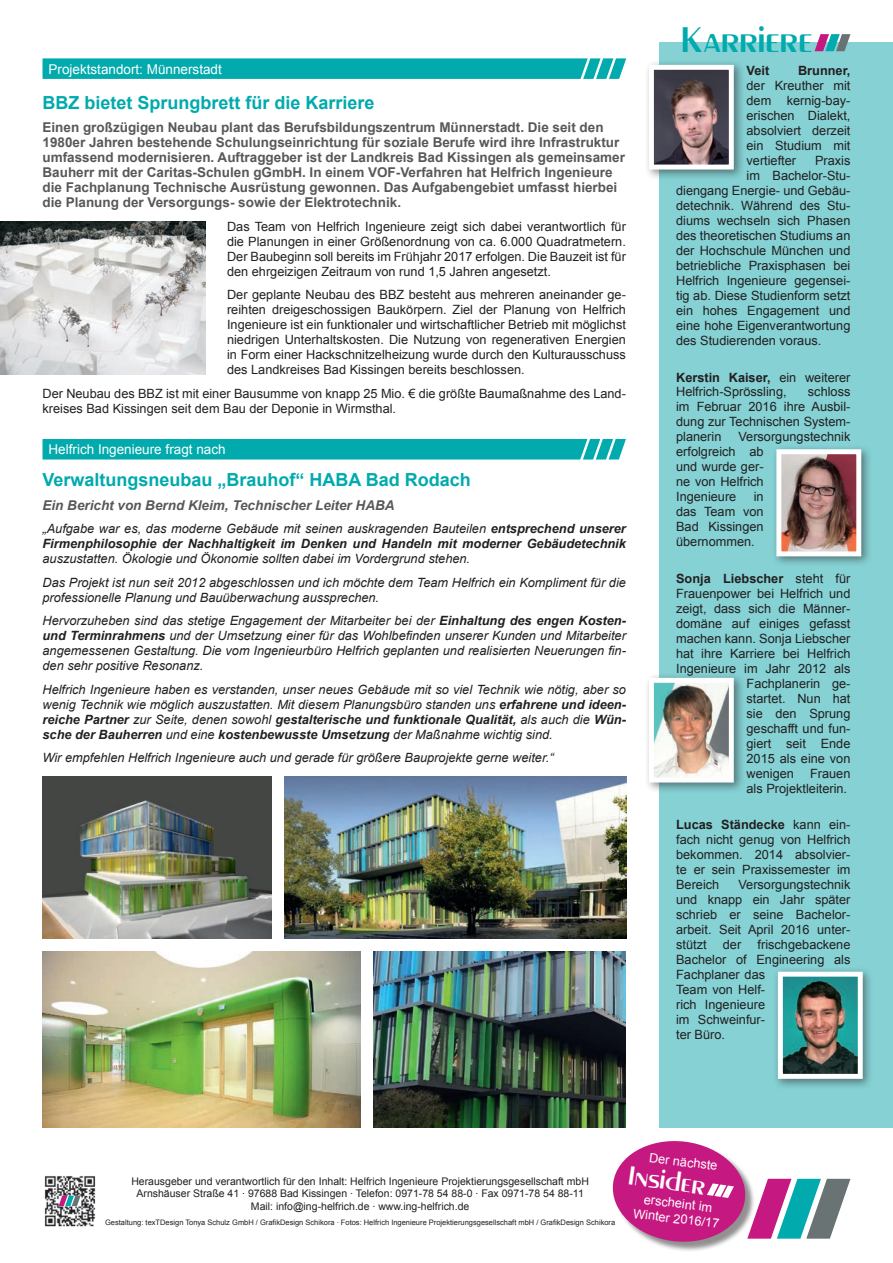
<style>
.page{position:relative;width:893px;height:1263px;background:#fff}
.page>*{position:absolute;margin:0;border:0;box-sizing:border-box;transform-origin:0 0}
.t1{font:35.25px "Paquete S Si";color:#00aaad}
.t2{font:25.8px "Paquete S Si";color:#fff}
.t3{font:700 18px "Arial";color:#00aaad}
.t4{font:700 13.5px/15px "Arial";color:#57585a}
.t5{font:13.5px "Arial";color:#fff}
.t6{font:italic 700 13.5px "Arial";color:#57585a}
.t7{font:12.75px/15px "Arial";color:#231f20;text-align:justify}
.t8{font:italic 12.75px/15px "Arial";color:#231f20}
.t9{font:italic 700 12.75px/15px "Arial";color:#231f20}
.t10{font:700 12.75px "Arial";color:#231f20}
.t11{font:12.75px/15.3px "Arial";color:#fff;text-align:center}
.t12{font:10.5px/12.6px "Arial";color:#231f20;text-align:center}
.t13{font:7.5px "Arial";color:#231f20}
.s1{font-weight:400}
.s2{font-weight:700}
</style>
<div class="page">
<div style="left:659px;top:43px;width:234px;height:1085px;background:#85d1d4"></div>
<img style="left:44px;top:1176px;width:52px;height:51px">
<svg style="left:59px;top:1196px;width:22px;height:10px"></svg>
<div style="left:614px;top:1142px;width:142px;height:110px;background:#231f20;opacity:.5"></div>
<svg style="left:612px;top:1141px;width:238px;height:104px"></svg>
<div style="left:43px;top:439px;width:583px;height:20px;background:#00aaad"></div>
<div style="left:771px;top:444px;width:102px;height:124px;background:#231f20;opacity:.5"></div>
<img style="left:782px;top:455px;width:73px;height:95px">
<div style="left:776px;top:449px;width:85px;height:107px;border:5px solid #fff"></div>
<div style="left:773px;top:966px;width:101px;height:124px;background:#231f20;opacity:.5"></div>
<img style="left:784px;top:978px;width:73px;height:95px">
<div style="left:778px;top:972px;width:85px;height:107px;border:5px solid #fff"></div>
<div style="left:644px;top:60px;width:101px;height:121px;background:#231f20;opacity:.5"></div>
<img style="left:655px;top:71px;width:73px;height:93px">
<div style="left:649px;top:65px;width:85px;height:105px;border:5px solid #fff"></div>
<div style="left:644px;top:673px;width:101px;height:120px;background:#231f20;opacity:.5"></div>
<img style="left:655px;top:684px;width:73px;height:92px">
<div style="left:649px;top:678px;width:85px;height:104px;border:5px solid #fff"></div>
<svg style="left:815px;top:34px;width:35px;height:17px"></svg>
<svg style="left:43px;top:58px;width:583px;height:21px;background:#0aadb0"></svg>
<img style="left:0;top:222px;width:206px;height:152px">
<img style="left:284px;top:777px;width:342px;height:162px">
<img style="left:43px;top:951px;width:317px;height:177px">
<img style="left:373px;top:951px;width:253px;height:177px">
<img style="left:43px;top:777px;width:228px;height:162px">
<p class="t5" style="left:49px;top:60px;width:175px">Projektstandort: Münnerstadt</p>
<h3 class="t3" style="left:43px;top:91px;width:334px">BBZ bietet Sprungbrett für die Karriere</h3>
<p class="t4" style="left:43px;top:120px;width:584px">Einen großzügigen Neubau plant das Berufsbildungszentrum Münnerstadt. Die seit den 1980er Jahren bestehende Schulungseinrichtung für soziale Berufe wird ihre Infrastruktur umfassend modernisieren. Auftraggeber ist der Landkreis Bad Kissingen als gemeinsamer Bauherr mit der Caritas-Schulen gGmbH. In einem VOF-Verfahren hat Helfrich Ingenieure die Fachplanung Technische Ausrüstung gewonnen. Das Aufgabengebiet umfasst hierbei die Planung der Versorgungs- sowie der Elektrotechnik.</p>
<p class="t7" style="left:227px;top:219px;width:400px">Das Team von Helfrich Ingenieure zeigt sich dabei verantwortlich für die Planungen in einer Größenordnung von ca. 6.000 Quadratmetern.<br>Der Baubeginn soll bereits im Frühjahr 2017 erfolgen. Die Bauzeit ist für den ehrgeizigen Zeitraum von rund 1,5 Jahren angesetzt.</p>
<p class="t7" style="left:227px;top:287px;width:400px">Der geplante Neubau des BBZ besteht aus mehreren aneinander ge&shy;reihten dreigeschossigen Baukörpern. Ziel der Planung von Helfrich Ingenieure ist ein funktionaler und wirtschaftlicher Betrieb mit möglichst niedrigen Unterhaltskosten. Die Nutzung von regenerativen Energien in Form einer Hackschnitzelheizung wurde durch den Kulturausschuss des Landkreises Bad Kissingen bereits beschlossen.</p>
<p class="t7" style="left:43px;top:386px;width:585px">Der Neubau des BBZ ist mit einer Bausumme von knapp 25 Mio. € die größte Baumaßnahme des Land&shy;kreises Bad Kissingen seit dem Bau der Deponie in Wirmsthal.</p>
<p class="t5" style="left:49px;top:441px;width:179px">Helfrich Ingenieure fragt nach</p>
<h3 class="t3" style="left:43px;top:468px;width:430px">Verwaltungsneubau „Brauhof“ HABA Bad Rodach</h3>
<p class="t6" style="left:43px;top:496px;width:354px">Ein Bericht von Bernd Kleim, Technischer Leiter HABA</p>
<p class="t9" style="left:43px;top:522px;width:585px"><span class="s1">„Aufgabe war es, das moderne Gebäude mit seinen auskragenden Bauteilen</span> entsprechend unserer<br>Firmenphilosophie der Nachhaltigkeit im Denken und Handeln mit moderner Gebäudetechnik</p>
<p class="t8" style="left:43px;top:547px;width:585px;line-height:23.5px">auszustatten. Ökologie und Ökonomie sollten dabei im Vordergrund stehen.<br>Das Projekt ist nun seit 2012 abgeschlossen und ich möchte dem Team Helfrich ein Kompliment für die</p>
<p class="t8" style="left:43px;top:586px;width:585px;line-height:23.5px">professionelle Planung und Bauüberwachung aussprechen.<br>Hervorzuheben sind das stetige Engagement der Mitarbeiter bei der <span class="s2">Einhaltung des engen Kosten-</span></p>
<p class="t8" style="left:43px;top:629px;width:585px;text-align:justify"><span class="s2">und Terminrahmens</span> und der Umsetzung einer für das Wohlbefinden unserer Kunden und Mitarbeiter angemessenen Gestaltung. Die vom Ingenieurbüro Helfrich geplanten und realisierten Neuerungen fin&shy;den sehr positive Resonanz.</p>
<p class="t8" style="left:43px;top:682px;width:585px;text-align:justify">Helfrich Ingenieure haben es verstanden, unser neues Gebäude mit so viel Technik wie nötig, aber so wenig Technik wie möglich auszustatten. Mit diesem Planungsbüro standen uns <span class="s2">erfahrene und ideen&shy;reiche Partner</span> zur Seite, denen sowohl <span class="s2">gestalterische und funktionale Qualität,</span> als auch die <span class="s2">Wün&shy;sche der Bauherren</span> und eine <span class="s2">kostenbewusste Umsetzung</span> der Maßnahme wichtig sind.</p>
<p class="t8" style="left:43px;top:750px;width:513px">Wir empfehlen Helfrich Ingenieure auch und gerade für größere Bauprojekte gerne weiter.“</p>
<h1 class="t1" style="left:681px;top:21px;width:133px">Karriere</h1>
<p class="t10" style="left:746px;top:62px;width:24px">Veit</p>
<p class="t10" style="left:798px;top:62px;width:54px">Brunner,</p>
<p class="t7" style="left:746px;top:78px;width:105px">der Kreuther mit dem kernig-bay&shy;erischen Dialekt, absolviert derzeit ein Studium mit vertiefter</p>
<p class="t7" style="left:815px;top:153px;width:37px">Praxis</p>
<p class="t7" style="left:746px;top:168px;width:105px">im Bachelor-Stu-</p>
<p class="t7" style="left:676px;top:183px;width:176px">diengang Energie- und Gebäu-</p>
<p class="t7" style="left:676px;top:198px;width:176px">detechnik. Während des Stu-</p>
<p class="t7" style="left:676px;top:213px;width:176px">diums wechseln sich Phasen</p>
<p class="t7" style="left:676px;top:228px;width:176px">des theoretischen Studiums an</p>
<p class="t7" style="left:676px;top:243px;width:176px">der Hochschule München und</p>
<p class="t7" style="left:676px;top:258px;width:176px">betriebliche Praxisphasen bei</p>
<p class="t7" style="left:676px;top:273px;width:176px">Helfrich Ingenieure gegensei-</p>
<p class="t7" style="left:676px;top:288px;width:176px">tig ab. Diese Studienform setzt</p>
<p class="t7" style="left:676px;top:303px;width:176px">ein hohes Engagement und</p>
<p class="t7" style="left:676px;top:318px;width:176px">eine hohe Eigenverantwortung</p>
<p class="t7" style="left:676px;top:333px;width:147px">des Studierenden voraus.</p>
<p class="t7" style="left:676px;top:370px;width:176px"><span class="s2">Kerstin Kaiser,</span> ein weiterer<br>Helfrich-Sprössling,</p>
<p class="t7" style="left:676px;top:385px;width:176px;text-indent:132px">schloss im Februar 2016 ihre Ausbil&shy;dung zur Technischen System&shy;planerin</p>
<p class="t7" style="left:676px;top:430px;width:176px;text-align:left;text-indent:62px">Versorgungstechnik erfolgreich ab<br>und wurde ger-<br>ne von Helfrich<br>Ingenieure</p>
<p class="t7" style="left:676px;top:490px;width:89px;text-indent:78px">in das Team von Bad Kissingen übernommen.</p>
<p class="t10" style="left:676px;top:570px;width:176px">Sonja Liebscher <span class="s1">steht für</span></p>
<p class="t7" style="left:676px;top:586px;width:176px">Frauenpower bei Helfrich und</p>
<p class="t7" style="left:676px;top:601px;width:176px">zeigt, dass sich die Männer-</p>
<p class="t7" style="left:676px;top:616px;width:176px">domäne auf einiges gefasst</p>
<p class="t7" style="left:676px;top:631px;width:176px">machen kann. Sonja Liebscher</p>
<p class="t7" style="left:676px;top:646px;width:176px">hat ihre Karriere bei Helfrich</p>
<p class="t7" style="left:676px;top:661px;width:176px">Ingenieure im Jahr 2012 als</p>
<p class="t7" style="left:746px;top:676px;width:105px">Fachplanerin ge-</p>
<p class="t7" style="left:746px;top:691px;width:105px">startet. Nun hat</p>
<p class="t7" style="left:746px;top:706px;width:105px">sie den Sprung</p>
<p class="t7" style="left:746px;top:721px;width:105px">geschafft und fun-</p>
<p class="t7" style="left:746px;top:736px;width:105px">giert seit Ende</p>
<p class="t7" style="left:746px;top:751px;width:105px">2015 als eine von</p>
<p class="t7" style="left:746px;top:766px;width:49px">wenigen</p>
<p class="t7" style="left:746px;top:766px;width:105px;text-align:right">Frauen<br>als Projektleiterin.</p>
<p class="t7" style="left:676px;top:817px;width:176px"><span class="s2">Lucas Ständecke</span> kann ein&shy;fach nicht genug von Helfrich bekommen. 2014 absolvier&shy;te er sein Praxissemester im Bereich</p>
<p class="t7" style="left:676px;top:877px;width:176px;text-indent:62px">Versorgungstechnik und knapp ein Jahr später schrieb er seine Bachelor&shy;arbeit. Seit April 2016 unter&shy;stützt</p>
<p class="t7" style="left:676px;top:937px;width:176px;text-align:left;text-indent:81px">frischgebackene<br>Bachelor of Engineering als<br>Fachplaner das<br>Team von Helf-<br>rich Ingenieure<br>im Schweinfur-<br>ter Büro.</p>
<p class="t7" style="left:723px;top:937px;width:20px">der</p>
<p class="t12" style="left:131px;top:1175px;width:459px">Herausgeber und verantwortlich für den Inhalt: Helfrich Ingenieure Projektierungsgesellschaft mbH<br>Arnshäuser Straße 41 . 97688 Bad Kissingen . Telefon: 0971-78 54 88-0 . Fax 0971-78 54 88-11<br>Mail: info@ing-helfrich.de · www.ing-helfrich.de</p>
<p class="t13" style="left:105px;top:1217px;width:512px">Gestaltung: texTDesign Tonya Schulz GmbH / GrafikDesign Schikora · Fotos: Helfrich Ingenieure Projektierungsgesellschaft mbH / GrafikDesign Schikora</p>
<p class="t11" style="left:650px;top:1150px;width:70px;rotate:7deg">Der nächste</p>
<p class="t11" style="left:636px;top:1190px;width:88px;rotate:7deg">erscheint im<br>Winter 2016/17</p>
<h2 class="t2" style="left:630px;top:1161px;width:79px;rotate:8deg">Insider</h2>
</div>
